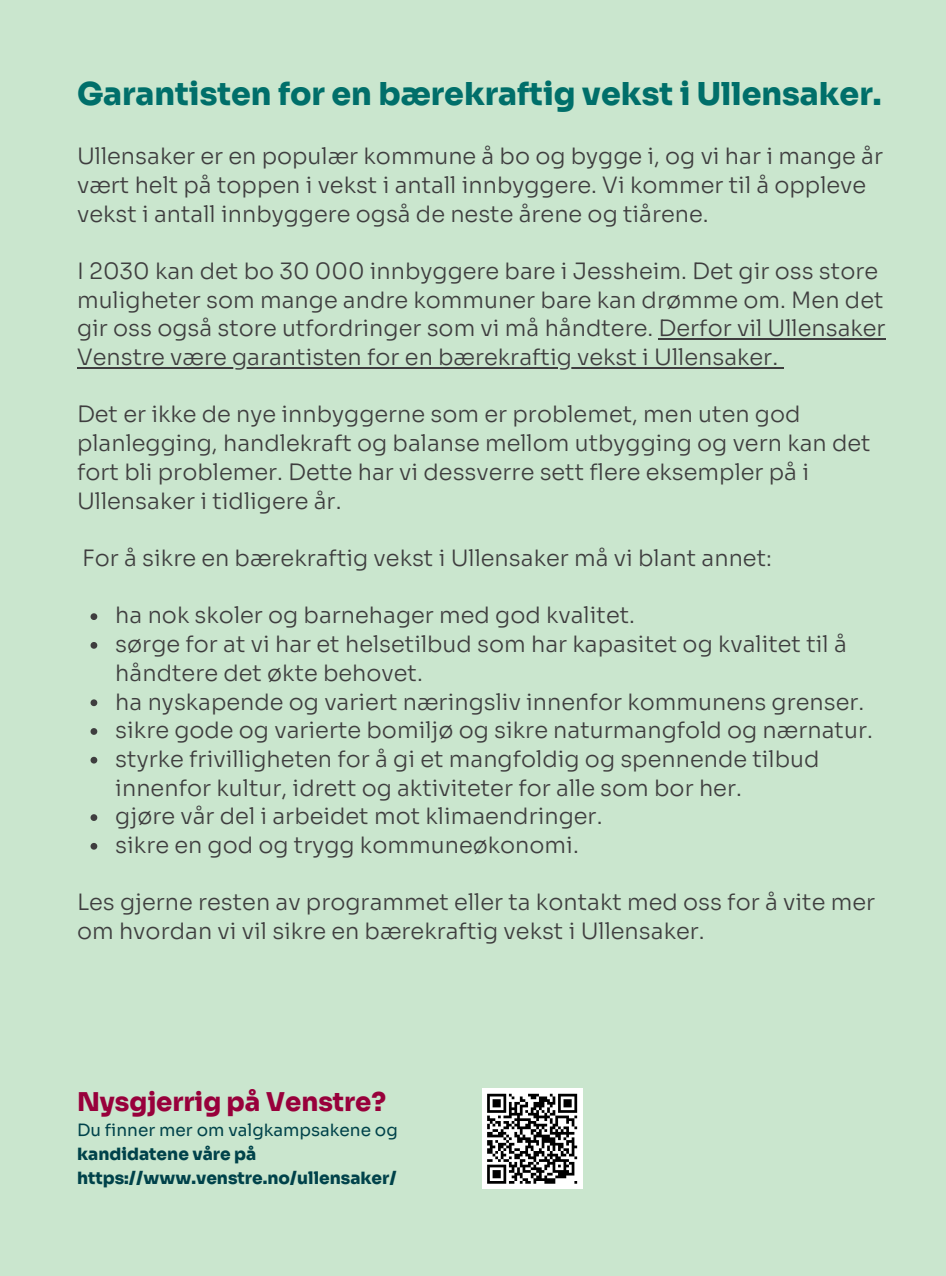
<style>
.page{position:relative;width:946px;height:1276px;background:#fff}
.page>*{position:absolute;margin:0;border:0;box-sizing:border-box;transform-origin:0 0}
.t1{font:800 31.5px "Sora";color:#006f6a}
.t2{font:800 25.88px "Sora";color:#98003b}
.t3{font:300 22.5px/28.8px "Sora";color:#3f3e3f}
.t4{font:800 16.88px/23.6px "Sora";color:#00424a}
.t5{font:16.88px "Sora";color:#00424a}
</style>
<div class="page">
<div style="left:0;top:0;width:945px;height:1276px;background:#cae6ce"></div>
<svg style="left:90px;top:613px;width:7px;height:7px"></svg>
<svg style="left:90px;top:642px;width:7px;height:7px"></svg>
<svg style="left:90px;top:699px;width:7px;height:7px"></svg>
<svg style="left:90px;top:728px;width:7px;height:7px"></svg>
<svg style="left:90px;top:757px;width:7px;height:6px"></svg>
<svg style="left:90px;top:814px;width:7px;height:7px"></svg>
<svg style="left:90px;top:843px;width:7px;height:7px"></svg>
<hr style="left:658px;top:338px;width:227px;height:2px;background:#3f3e3f">
<hr style="left:77px;top:367px;width:700px;height:1px;background:#3f3e3f">
<div style="left:481px;top:1088px;width:101px;height:101px;background:#fff"></div>
<svg style="left:487px;top:1093px;width:91px;height:91px"></svg>
<p class="t1" style="left:77px;top:74px;width:805px">Garantisten for en bærekraftig vekst i Ullensaker.</p>
<p class="t3" style="left:77px;top:142px;width:807px">Ullensaker er en populær kommune å bo og bygge i, og vi har i mange år vært helt på toppen i vekst i antall innbyggere. Vi kommer til å oppleve vekst i antall innbyggere også de neste årene og tiårene.</p>
<p class="t3" style="left:77px;top:257px;width:809px">I 2030 kan det bo 30 000 innbyggere bare i Jessheim. Det gir oss store muligheter som mange andre kommuner bare kan drømme om. Men det gir oss også store utfordringer som vi må håndtere. Derfor vil Ullensaker Venstre være garantisten for en bærekraftig vekst i Ullensaker.</p>
<p class="t3" style="left:77px;top:400px;width:794px">Det er ikke de nye innbyggerne som er problemet, men uten god planlegging, handlekraft og balanse mellom utbygging og vern kan det fort bli problemer. Dette har vi dessverre sett flere eksempler på i Ullensaker i tidligere år.</p>
<p class="t3" style="left:82px;top:544px;width:691px">For å sikre en bærekraftig vekst i Ullensaker må vi blant annet:</p>
<p class="t3" style="left:115px;top:601px;width:521px">ha nok skoler og barnehager med god kvalitet.</p>
<p class="t3" style="left:115px;top:630px;width:732px">sørge for at vi har et helsetilbud som har kapasitet og kvalitet til å håndtere det økte behovet.</p>
<p class="t3" style="left:115px;top:687px;width:750px">ha nyskapende og variert næringsliv innenfor kommunens grenser.</p>
<p class="t3" style="left:115px;top:716px;width:758px">sikre gode og varierte bomiljø og sikre naturmangfold og nærnatur.</p>
<p class="t3" style="left:115px;top:745px;width:705px">styrke frivilligheten for å gi et mangfoldig og spennende tilbud innenfor kultur, idrett og aktiviteter for alle som bor her.</p>
<p class="t3" style="left:115px;top:802px;width:488px">gjøre vår del i arbeidet mot klimaendringer.</p>
<p class="t3" style="left:115px;top:831px;width:465px">sikre en god og trygg kommuneøkonomi.</p>
<p class="t3" style="left:77px;top:888px;width:799px">Les gjerne resten av programmet eller ta kontakt med oss for å vite mer om hvordan vi vil sikre en bærekraftig vekst i Ullensaker.</p>
<p class="t2" style="left:77px;top:1086px;width:310px">Nysgjerrig på Venstre?</p>
<p class="t5" style="left:77px;top:1120px;width:322px">Du finner mer om valgkampsakene og</p>
<p class="t4" style="left:77px;top:1142px;width:321px">kandidatene våre på https://www.venstre.no/ullensaker/</p>
</div>
